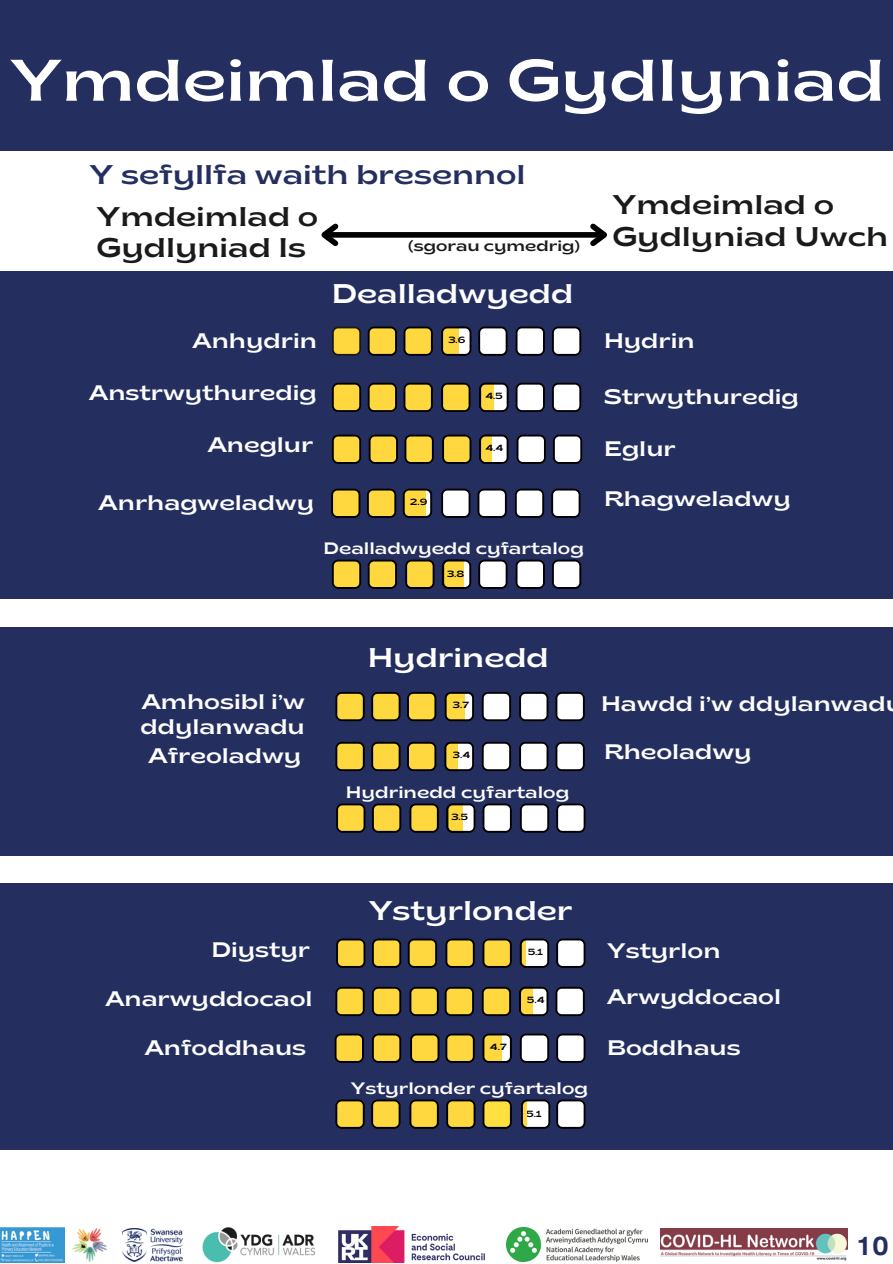
<style>
.page{position:relative;width:893px;height:1264px;background:#fff}
.page>*{position:absolute;margin:0;border:0;box-sizing:border-box;transform-origin:0 0}
.t1{font:semi-expanded 58.5px "Brice";color:#fff}
.t2{font:semi-expanded 27px "Brice";color:#fff}
.t3{font:semi-expanded 27px/31.5px "Brice";color:#1a1a1a}
.t4{font:semi-expanded 27px "Brice";color:#242f60}
.t5{font:700 27px "Clear Sans";color:#242f60}
.t6{font:semi-expanded 21px/24.8px "Brice";color:#fff}
.t7{font:semi-expanded 16.5px "Brice";color:#fff}
.t8{font:semi-expanded 15px "Brice";color:#1a1a1a}
.t9{font:semi-expanded 9px "Brice";color:#000}
</style>
<div class="page">
<div style="left:0;top:271px;width:892px;height:327px;background:#242f60"></div>
<div style="left:0;top:627px;width:892px;height:229px;background:#242f60"></div>
<div style="left:0;top:883px;width:892px;height:266px;background:#242f60"></div>
<div style="left:325px;top:232px;width:278px;height:6px;background:#000"></div>
<svg style="left:321px;top:223px;width:22px;height:23px"></svg>
<svg style="left:585px;top:223px;width:22px;height:24px"></svg>
<div style="left:0;top:0;width:892px;height:151px;background:#242f60"></div>
<svg style="left:332px;top:326px;width:29px;height:30px"></svg>
<svg style="left:368px;top:326px;width:29px;height:30px"></svg>
<svg style="left:403px;top:326px;width:30px;height:30px"></svg>
<svg style="left:478px;top:326px;width:29px;height:30px"></svg>
<svg style="left:515px;top:326px;width:30px;height:30px"></svg>
<svg style="left:552px;top:326px;width:29px;height:30px"></svg>
<svg style="left:332px;top:383px;width:29px;height:29px"></svg>
<svg style="left:368px;top:383px;width:29px;height:29px"></svg>
<svg style="left:403px;top:383px;width:30px;height:29px"></svg>
<svg style="left:441px;top:383px;width:29px;height:29px"></svg>
<svg style="left:515px;top:383px;width:30px;height:29px"></svg>
<svg style="left:552px;top:383px;width:29px;height:29px"></svg>
<svg style="left:332px;top:434px;width:29px;height:30px"></svg>
<svg style="left:368px;top:434px;width:30px;height:30px"></svg>
<svg style="left:404px;top:434px;width:29px;height:30px"></svg>
<svg style="left:442px;top:434px;width:29px;height:30px"></svg>
<svg style="left:516px;top:434px;width:30px;height:30px"></svg>
<svg style="left:553px;top:434px;width:29px;height:30px"></svg>
<svg style="left:331px;top:488px;width:29px;height:30px"></svg>
<svg style="left:367px;top:488px;width:29px;height:30px"></svg>
<svg style="left:477px;top:488px;width:29px;height:30px"></svg>
<svg style="left:515px;top:488px;width:29px;height:30px"></svg>
<svg style="left:551px;top:488px;width:29px;height:30px"></svg>
<svg style="left:441px;top:488px;width:29px;height:30px"></svg>
<svg style="left:441px;top:326px;width:30px;height:30px"></svg>
<svg style="left:479px;top:434px;width:29px;height:30px"></svg>
<svg style="left:479px;top:383px;width:29px;height:29px"></svg>
<svg style="left:403px;top:488px;width:29px;height:30px"></svg>
<svg style="left:332px;top:559px;width:29px;height:30px"></svg>
<svg style="left:368px;top:559px;width:29px;height:30px"></svg>
<svg style="left:405px;top:559px;width:29px;height:30px"></svg>
<svg style="left:478px;top:559px;width:29px;height:30px"></svg>
<svg style="left:515px;top:559px;width:30px;height:30px"></svg>
<svg style="left:552px;top:559px;width:29px;height:30px"></svg>
<svg style="left:442px;top:559px;width:29px;height:30px"></svg>
<svg style="left:335px;top:692px;width:29px;height:29px"></svg>
<svg style="left:371px;top:692px;width:29px;height:29px"></svg>
<svg style="left:407px;top:692px;width:29px;height:29px"></svg>
<svg style="left:482px;top:692px;width:29px;height:29px"></svg>
<svg style="left:519px;top:692px;width:29px;height:29px"></svg>
<svg style="left:555px;top:692px;width:29px;height:29px"></svg>
<svg style="left:335px;top:741px;width:29px;height:30px"></svg>
<svg style="left:371px;top:741px;width:29px;height:30px"></svg>
<svg style="left:407px;top:741px;width:29px;height:30px"></svg>
<svg style="left:482px;top:741px;width:29px;height:30px"></svg>
<svg style="left:519px;top:741px;width:29px;height:30px"></svg>
<svg style="left:555px;top:741px;width:29px;height:30px"></svg>
<svg style="left:444px;top:692px;width:30px;height:29px"></svg>
<svg style="left:444px;top:741px;width:30px;height:30px"></svg>
<svg style="left:336px;top:803px;width:29px;height:29px"></svg>
<svg style="left:372px;top:803px;width:29px;height:29px"></svg>
<svg style="left:409px;top:803px;width:29px;height:29px"></svg>
<svg style="left:482px;top:803px;width:29px;height:29px"></svg>
<svg style="left:520px;top:803px;width:29px;height:29px"></svg>
<svg style="left:556px;top:803px;width:29px;height:29px"></svg>
<svg style="left:446px;top:803px;width:29px;height:29px"></svg>
<svg style="left:336px;top:938px;width:29px;height:29px"></svg>
<svg style="left:372px;top:938px;width:29px;height:29px"></svg>
<svg style="left:408px;top:938px;width:29px;height:29px"></svg>
<svg style="left:445px;top:938px;width:29px;height:29px"></svg>
<svg style="left:556px;top:938px;width:29px;height:29px"></svg>
<svg style="left:482px;top:938px;width:29px;height:29px"></svg>
<svg style="left:335px;top:986px;width:29px;height:30px"></svg>
<svg style="left:372px;top:986px;width:29px;height:30px"></svg>
<svg style="left:409px;top:986px;width:29px;height:30px"></svg>
<svg style="left:444px;top:986px;width:30px;height:30px"></svg>
<svg style="left:555px;top:986px;width:29px;height:30px"></svg>
<svg style="left:482px;top:986px;width:29px;height:30px"></svg>
<svg style="left:334px;top:1033px;width:30px;height:29px"></svg>
<svg style="left:372px;top:1033px;width:29px;height:29px"></svg>
<svg style="left:410px;top:1033px;width:29px;height:29px"></svg>
<svg style="left:445px;top:1033px;width:29px;height:29px"></svg>
<svg style="left:520px;top:1033px;width:29px;height:29px"></svg>
<svg style="left:556px;top:1033px;width:29px;height:29px"></svg>
<svg style="left:520px;top:938px;width:29px;height:29px"></svg>
<svg style="left:519px;top:986px;width:29px;height:30px"></svg>
<svg style="left:482px;top:1033px;width:29px;height:29px"></svg>
<svg style="left:335px;top:1099px;width:29px;height:29px"></svg>
<svg style="left:371px;top:1099px;width:29px;height:29px"></svg>
<svg style="left:409px;top:1099px;width:29px;height:29px"></svg>
<svg style="left:556px;top:1099px;width:29px;height:29px"></svg>
<svg style="left:446px;top:1099px;width:29px;height:29px"></svg>
<svg style="left:482px;top:1099px;width:29px;height:29px"></svg>
<svg style="left:521px;top:1099px;width:29px;height:29px"></svg>
<img style="left:506px;top:1227px;width:141px;height:34px">
<img style="left:660px;top:1228px;width:187px;height:33px">
<img style="left:0;top:1227px;width:64px;height:35px">
<img style="left:72px;top:1228px;width:35px;height:34px">
<img style="left:202px;top:1227px;width:114px;height:35px">
<img style="left:338px;top:1226px;width:146px;height:36px">
<img style="left:122px;top:1228px;width:61px;height:33px">
<h1 class="t1" style="left:10px;top:57px;width:876px">Ymdeimlad o Gydlyniad</h1>
<p class="t4" style="left:90px;top:163px;width:437px">Y sefyllfa waith bresennol</p>
<p class="t3" style="left:96px;top:203px;width:223px">Ymdeimlad o<br>Gydlyniad Is</p>
<p class="t3" style="left:612px;top:191px;width:223px">Ymdeimlad o</p>
<p class="t8" style="left:408px;top:240px;width:481px">(sgorau cymedrig) <sup>Gydlyniad</sup> <sup>Uwch</sup></p>
<p class="t2" style="left:332px;top:283px;width:243px">Dealladwyedd</p>
<p class="t6" style="left:192px;top:330px;width:126px">Anhydrin</p>
<p class="t6" style="left:604px;top:330px;width:92px">Hydrin</p>
<p class="t9" style="left:448px;top:336px;width:19px">3.6</p>
<p class="t6" style="left:89px;top:382px;width:229px">Anstrwythuredig</p>
<p class="t6" style="left:604px;top:386px;width:196px">Strwythuredig</p>
<p class="t9" style="left:485px;top:392px;width:19px">4.5</p>
<p class="t6" style="left:208px;top:434px;width:107px">Aneglur</p>
<p class="t6" style="left:604px;top:438px;width:73px">Eglur</p>
<p class="t9" style="left:485px;top:444px;width:19px">4.4</p>
<p class="t6" style="left:99px;top:492px;width:217px">Anrhagweladwy</p>
<p class="t6" style="left:604px;top:488px;width:188px">Rhagweladwy</p>
<p class="t9" style="left:410px;top:498px;width:19px">2.9</p>
<p class="t7" style="left:323px;top:541px;width:262px">Dealladwyedd cyfartalog</p>
<p class="t9" style="left:447px;top:570px;width:19px">3.8</p>
<p class="t2" style="left:368px;top:647px;width:183px">Hydrinedd</p>
<p class="t6" style="left:140px;top:691px;width:166px">Amhosibl i’w ddylanwadu</p>
<p class="t6" style="left:601px;top:693px;width:286px">Hawdd i’w ddylanwad</p>
<p class="t9" style="left:453px;top:701px;width:18px">3.7</p>
<p class="t6" style="left:149px;top:745px;width:154px">Afreoladwy</p>
<p class="t6" style="left:604px;top:741px;width:149px">Rheoladwy</p>
<p class="t9" style="left:453px;top:751px;width:19px">3.4</p>
<p class="t7" style="left:346px;top:785px;width:225px">Hydrinedd cyfartalog</p>
<p class="t9" style="left:451px;top:813px;width:18px">3.5</p>
<p class="t2" style="left:368px;top:900px;width:205px">Ystyrlonder</p>
<p class="t6" style="left:211px;top:939px;width:100px">Diystyr</p>
<p class="t6" style="left:607px;top:940px;width:115px">Ystyrlon</p>
<p class="t9" style="left:528px;top:947px;width:16px">5.1</p>
<p class="t6" style="left:105px;top:988px;width:209px">Anarwyddocaol</p>
<p class="t6" style="left:607px;top:986px;width:175px">Arwyddocaol</p>
<p class="t9" style="left:527px;top:996px;width:19px">5.4</p>
<p class="t6" style="left:145px;top:1037px;width:163px">Anfoddhaus</p>
<p class="t6" style="left:607px;top:1037px;width:135px">Boddhaus</p>
<p class="t9" style="left:490px;top:1042px;width:18px">4.7</p>
<p class="t7" style="left:351px;top:1081px;width:239px">Ystyrlonder cyfartalog</p>
<p class="t9" style="left:526px;top:1109px;width:16px">5.1</p>
<p class="t5" style="left:855px;top:1225px;width:35px">10</p>
</div>
